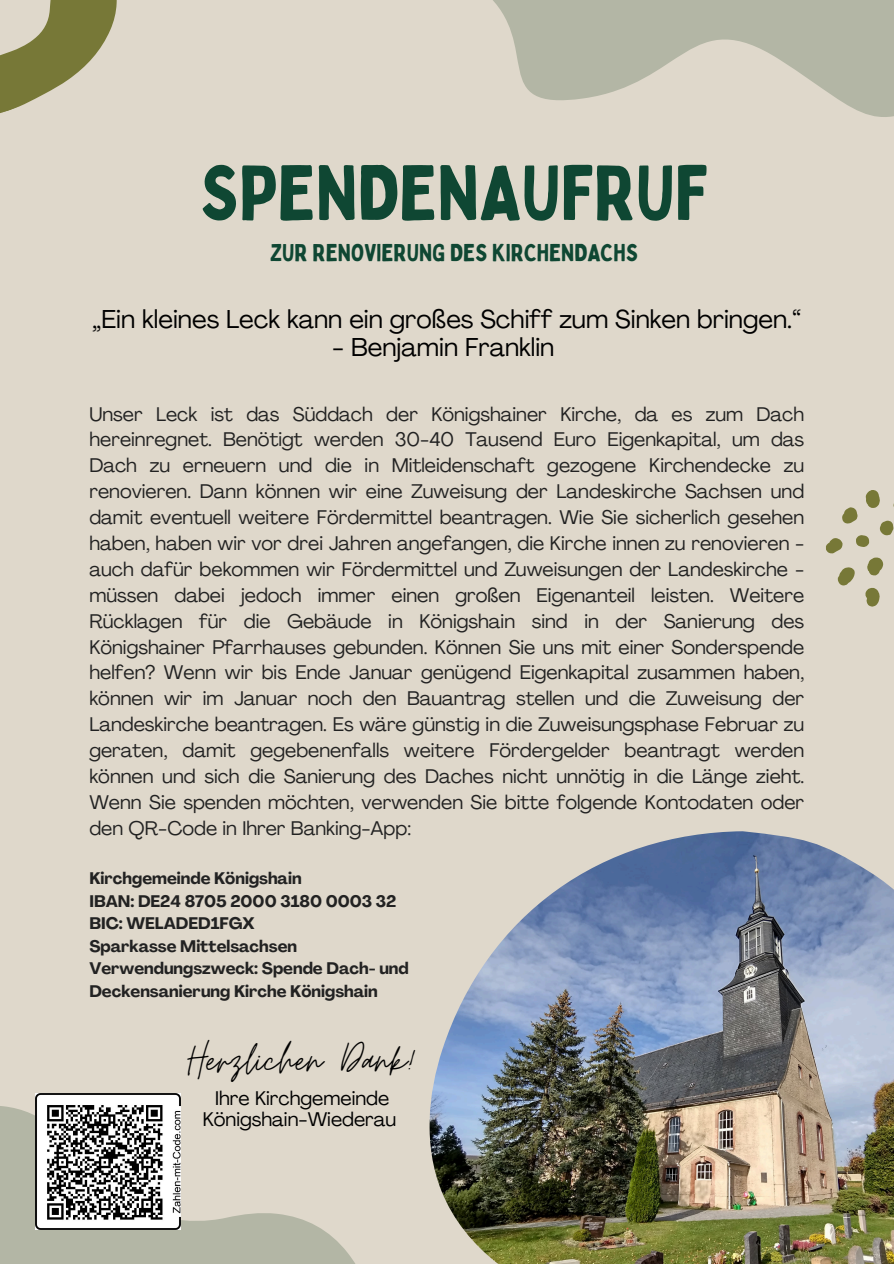
<style>
.page{position:relative;width:894px;height:1264px;background:#fff}
.page>*{position:absolute;margin:0;border:0;box-sizing:border-box;transform-origin:0 0}
.t1{font:76.5px "Bobby Jones";color:#0f4733}
.t2{font:49.5px "Moon Time";color:#000}
.t3{font:25.5px "Agrandir";color:#000}
.t4{font:24px "Bobby Jones";color:#0f4733}
.t5{font:19.5px/25.8px "Agrandir";color:#222;text-align:justify}
.t6{font:19.5px/21.3px "Agrandir";color:#000;text-align:center}
.t7{font:700 16.5px/22.5px "Agrandir";color:#222}
</style>
<div class="page">
<div style="left:0;top:0;width:893px;height:1263px;background:#dfd8cb"></div>
<svg style="left:0;top:0;width:117px;height:113px"></svg>
<svg style="left:0;top:1104px;width:355px;height:159px"></svg>
<svg style="left:826px;top:490px;width:67px;height:117px"></svg>
<svg style="left:493px;top:0;width:400px;height:117px;fill:#b3b6a5"></svg>
<img style="left:429px;top:831px;width:464px;height:432px">
<img style="left:36px;top:1093px;width:144px;height:136px">
<h3 class="t1" style="left:199px;top:144px;width:510px">SPENDENAUFRUF</h3>
<h4 class="t4" style="left:270px;top:238px;width:369px">ZUR RENOVIERUNG DES KIRCHENDACHS</h4>
<p class="t3" style="left:92px;top:309px;width:711px">„Ein kleines Leck kann ein großes Schiff zum Sinken bringen.“</p>
<p class="t3" style="left:332px;top:337px;width:223px">- Benjamin Franklin</p>
<p class="t5" style="left:89px;top:403px;width:716px">Unser Leck ist das Süddach der Königshainer Kirche, da es zum Dach hereinregnet. Benötigt werden 30-40 Tausend Euro Eigenkapital, um das Dach zu erneuern und die in Mitleidenschaft gezogene Kirchendecke zu renovieren. Dann können wir eine Zuweisung der Landeskirche Sachsen und damit eventuell weitere Fördermittel beantragen. Wie Sie sicherlich gesehen haben, haben wir vor drei Jahren angefangen, die Kirche innen zu renovieren - auch dafür bekommen wir Fördermittel und Zuweisungen der Landeskirche - müssen dabei jedoch immer einen großen Eigenanteil leisten. Weitere Rücklagen für die Gebäude in Königshain sind in der Sanierung des Königshainer Pfarrhauses gebunden. Können Sie uns mit einer Sonderspende helfen? Wenn wir bis Ende Januar genügend Eigenkapital zusammen haben, können wir im Januar noch den Bauantrag stellen und die Zuweisung der Landeskirche beantragen. Es wäre günstig in die Zuweisungsphase Februar zu geraten, damit gegebenenfalls weitere Fördergelder beantragt werden können und sich die Sanierung des Daches nicht unnötig in die Länge zieht.<br>Wenn Sie spenden möchten, verwenden Sie bitte folgende Kontodaten oder den QR-Code in Ihrer Banking-App:</p>
<h5 class="t7" style="left:89px;top:869px;width:214px">Kirchgemeinde Königshain</h5>
<p class="t7" style="left:89px;top:891px;width:308px">IBAN: DE24 8705 2000 3180 0003 32</p>
<p class="t7" style="left:89px;top:914px;width:167px">BIC: WELADED1FGX</p>
<p class="t7" style="left:89px;top:936px;width:209px">Sparkasse Mittelsachsen</p>
<p class="t7" style="left:89px;top:959px;width:321px">Verwendungszweck: Spende Dach- und<br>Deckensanierung Kirche Königshain</p>
<p class="t2" style="left:187px;top:1030px;width:231px">Herzlichen Dank!</p>
<p class="t6" style="left:203px;top:1088px;width:195px">Ihre Kirchgemeinde<br>Königshain-Wiederau</p>
</div>
